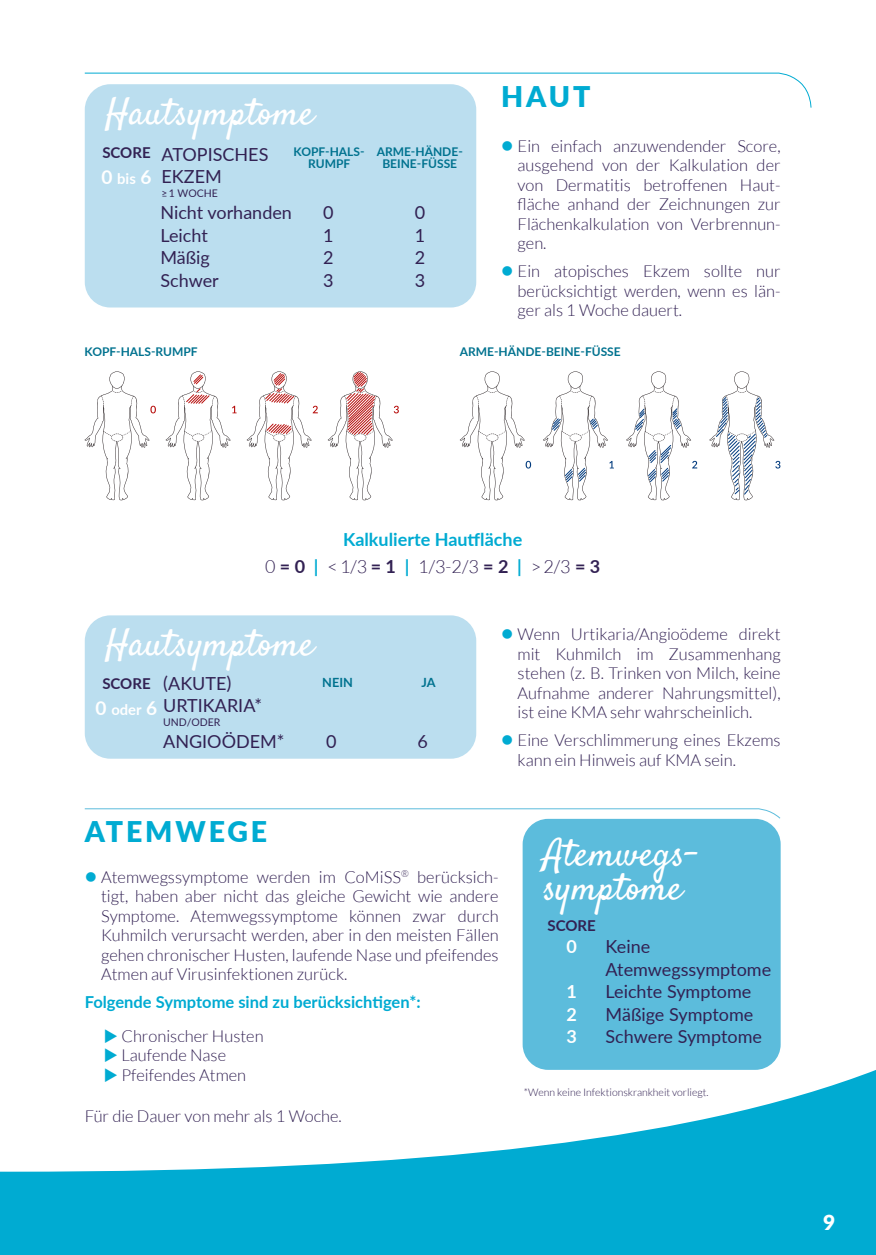
<style>
.page{position:relative;width:876px;height:1255px;background:#fff}
.page>*{position:absolute;margin:0;border:0;box-sizing:border-box;transform-origin:0 0}
.t1{font:37.5px/34.5px "Satisfy";color:#fff}
.t2{font:900 28.5px "Lato";letter-spacing:.1em;color:#00abd2}
.t3{font:900 20.85px "Lato";color:#fff}
.t4{font:18px/22.5px "Lato";color:#322153}
.t5{font:700 18px/26.7px "Lato";color:#00abd2;text-align:center}
.t6{font:700 18px/22.5px "Lato";color:#fff;text-align:justify}
.t7{font:300 16.5px/19.5px "Lato";color:#322153;text-align:justify}
.t8{font:700 16.5px "Lato";color:#00abd2}
.t9{font:700 15px "Lato";color:#322153}
.t10{font:700 14.85px "Lato";color:#fff}
.t11{font:700 12.75px "Lato";color:#00728f}
.t12{font:700 12px/12px "Lato";color:#00728f;text-align:center}
.t13{font:300 10.5px "Lato";color:#322153}
.t14{font:10.5px "Lato";color:#322153}
.s1{font-size:19.05px}
.s2{color:#00abd2}
.s3{font-weight:300;color:#322153}
.s4{color:#322153}
</style>
<div class="page">
<svg style="left:0;top:1061px;width:876px;height:193px;fill:#00abd2"></svg>
<svg style="left:84px;top:72px;width:728px;height:36px"></svg>
<svg style="left:84px;top:808px;width:697px;height:11px"></svg>
<div style="left:523px;top:818px;width:258px;height:251px;background:#5cbcdc;border-radius:26px"></div>
<div style="left:85px;top:84px;width:391px;height:223px;background:#bbdeef;border-radius:26px"></div>
<div style="left:85px;top:615px;width:391px;height:143px;background:#bbdeef;border-radius:26px"></div>
<svg style="left:85px;top:371px;width:71px;height:129px"></svg>
<svg style="left:166px;top:371px;width:233px;height:129px"></svg>
<svg style="left:460px;top:371px;width:71px;height:129px"></svg>
<svg style="left:543px;top:371px;width:237px;height:129px"></svg>
<h1 class="t1" style="left:105px;top:98px;width:210px">Hautsymptome</h1>
<p class="t9" style="left:102px;top:142px;width:50px">SCORE</p>
<p class="t10" style="left:101px;top:167px;width:52px"><span class="s1">0</span> bis <span class="s1">6</span></p>
<p class="t4" style="left:162px;top:142px;width:108px">ATOPISCHES<br>EKZEM</p>
<p class="t14" style="left:162px;top:185px;width:58px">≥ 1 WOCHE</p>
<p class="t12" style="left:294px;top:145px;width:72px">KOPF-HALS-<br>RUMPF</p>
<p class="t12" style="left:377px;top:145px;width:88px">ARME-HÄNDE-<br>BEINE-FÜSSE</p>
<p class="t4" style="left:160px;top:201px;width:133px">Nicht vorhanden</p>
<p class="t4" style="left:323px;top:201px;width:12px">0</p>
<p class="t4" style="left:415px;top:201px;width:12px">0</p>
<p class="t4" style="left:160px;top:223px;width:49px">Leicht</p>
<p class="t4" style="left:323px;top:223px;width:12px">1</p>
<p class="t4" style="left:415px;top:223px;width:12px">1</p>
<p class="t4" style="left:160px;top:246px;width:51px">Mäßig</p>
<p class="t4" style="left:323px;top:246px;width:12px">2</p>
<p class="t4" style="left:415px;top:246px;width:12px">2</p>
<p class="t4" style="left:160px;top:268px;width:60px">Schwer</p>
<p class="t4" style="left:323px;top:268px;width:12px">3</p>
<p class="t4" style="left:415px;top:268px;width:12px">3</p>
<h2 class="t2" style="left:501px;top:75px;width:91px">HAUT</h2>
<p class="t7" style="left:518px;top:136px;width:265px;text-indent:-16px"><span class="s2">●</span> Ein einfach anzuwendender Score, ausgehend von der Kalkulation der von Dermatitis betroffenen Haut&shy;fläche anhand der Zeichnungen zur Flächenkalkulation von Verbrennun&shy;gen.</p>
<p class="t7" style="left:518px;top:261px;width:265px;text-indent:-16px"><span class="s2">●</span> Ein atopisches Ekzem sollte nur berücksichtigt werden, wenn es län&shy;ger als 1 Woche dauert.</p>
<p class="t12" style="left:85px;top:345px;width:115px">KOPF-HALS-RUMPF</p>
<p class="t12" style="left:460px;top:345px;width:162px">ARME-HÄNDE-BEINE-FÜSSE</p>
<p class="t5" style="left:265px;top:525px;width:337px">Kalkulierte Hautfläche<br><span class="s3">0</span> <span class="s4">= 0</span> | <span class="s3">&lt;1/3</span> <span class="s4">= 1</span> | <span class="s3">1/3-2/3</span> <span class="s4">= 2</span> | <span class="s3">&gt;2/3</span> <span class="s4">= 3</span></p>
<h1 class="t1" style="left:105px;top:629px;width:210px">Hautsymptome</h1>
<p class="t4" style="left:163px;top:671px;width:101px">(AKUTE)<br>URTIKARIA*</p>
<p class="t14" style="left:163px;top:714px;width:59px">UND/ODER</p>
<p class="t4" style="left:163px;top:729px;width:123px">ANGIOÖDEM*</p>
<p class="t4" style="left:326px;top:729px;width:12px">0</p>
<p class="t4" style="left:417px;top:729px;width:12px">6</p>
<p class="t11" style="left:322px;top:672px;width:32px">NEIN</p>
<p class="t11" style="left:421px;top:672px;width:16px">JA</p>
<p class="t9" style="left:102px;top:672px;width:50px">SCORE</p>
<p class="t10" style="left:96px;top:698px;width:63px"><span class="s1">0</span> oder <span class="s1">6</span></p>
<p class="t7" style="left:518px;top:624px;width:265px;text-indent:-16px"><span class="s2">●</span> Wenn Urtikaria/Angioödeme direkt mit Kuhmilch im Zusammenhang -stehen (z. B. Trinken von Milch, keine Aufnahme anderer Nahrungsmittel), ist eine KMA sehr wahrscheinlich.</p>
<p class="t7" style="left:518px;top:730px;width:265px;text-indent:-16px"><span class="s2">●</span> Eine Verschlimmerung eines Ekzems kann ein Hinweis auf KMA sein.</p>
<h2 class="t2" style="left:85px;top:810px;width:184px">ATEMWEGE</h2>
<p class="t7" style="left:101px;top:867px;width:399px;text-indent:-16px"><span class="s2">●</span> Atemwegssymptome werden im CoMiSS<sup>®</sup> berücksich&shy;tigt, haben aber nicht das gleiche Gewicht wie andere Symptome. Atemwegssymptome können zwar durch Kuhmilch verursacht werden, aber in den meisten Fällen gehen chronischer Husten, laufende Nase und pfeifendes Atmen auf Virusinfektionen zurück.</p>
<p class="t8" style="left:85px;top:990px;width:337px">Folgende Symptome sind zu berücksichtigen*:</p>
<p class="t7" style="left:104px;top:1026px;width:161px"><span class="s2">◆</span> Chronischer Husten</p>
<p class="t7" style="left:104px;top:1045px;width:124px"><span class="s2">◆</span> Laufende Nase</p>
<p class="t7" style="left:104px;top:1065px;width:144px"><span class="s2">◆</span> Pfeifendes Atmen</p>
<p class="t7" style="left:85px;top:1106px;width:259px">Für die Dauer von mehr als 1 Woche.</p>
<h1 class="t1" style="left:543px;top:839px;width:156px">Atemwegs&shy;symptome</h1>
<p class="t4" style="left:606px;top:934px;width:167px">Keine<br>Atemwegssymptome<br>Leichte Symptome<br>Mäßige Symptome<br>Schwere Symptome</p>
<p class="t9" style="left:547px;top:914px;width:50px">SCORE</p>
<p class="t6" style="left:566px;top:934px;width:12px">0</p>
<p class="t6" style="left:566px;top:979px;width:12px">1<br>2<br>3</p>
<p class="t13" style="left:524px;top:1086px;width:186px">*Wenn keine Infektionskrankheit vorliegt.</p>
<p class="t3" style="left:823px;top:1206px;width:14px">9</p>
</div>
